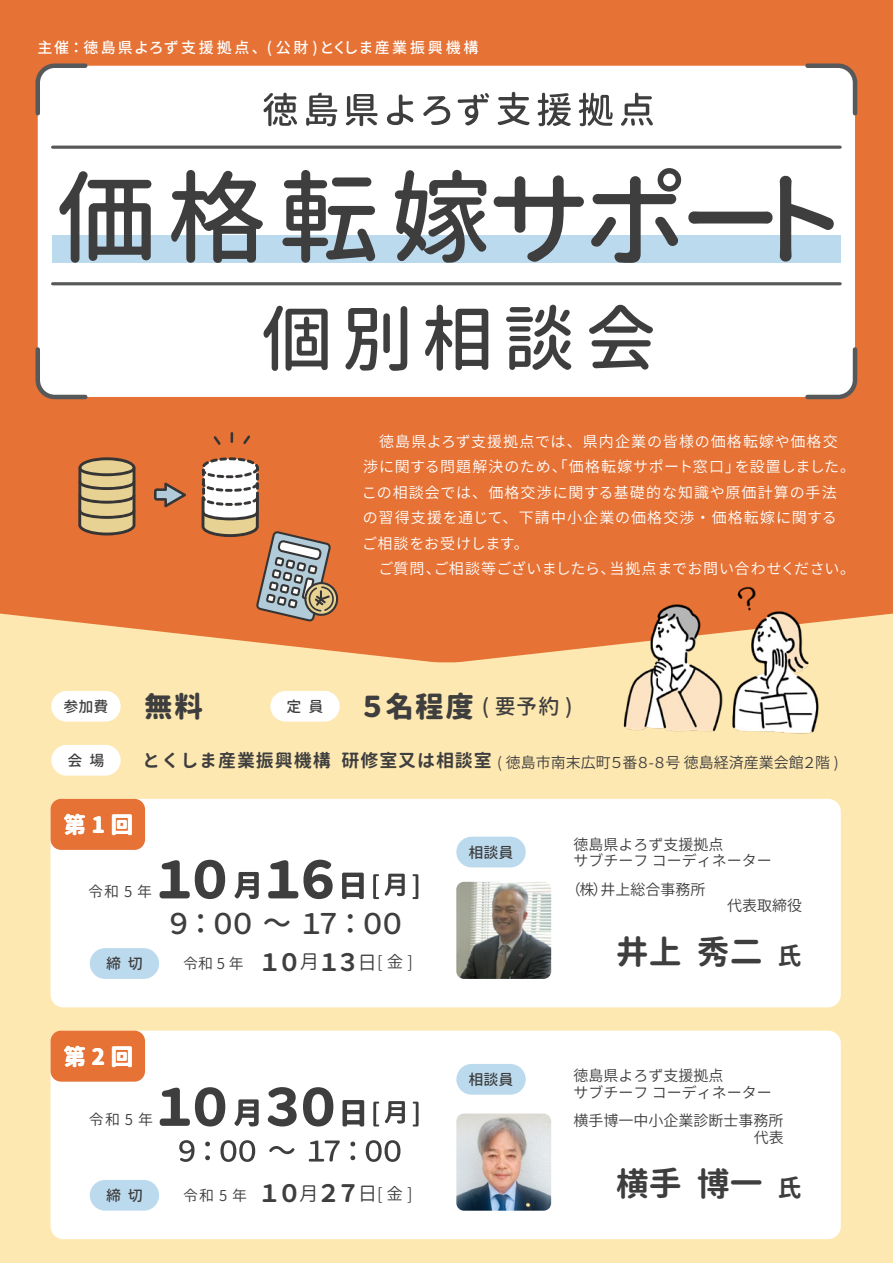
<style>
.page{position:relative;width:893px;height:1263px;background:#fff}
.page>*{position:absolute;margin:0;border:0;box-sizing:border-box;transform-origin:0 0}
.t1{font:700 33px "Gen Jyuu Gothic";color:#3e3e3f}
.t2{font:500 28.5px "Gen Jyuu Gothic";color:#3e3e3f}
.t3{font:800 28.5px "Gen Jyuu Gothic";color:#3e3e3f}
.t4{font:800 22.5px "Gen Jyuu Gothic";letter-spacing:.25em;color:#fff}
.t5{font:500 21px "Gen Jyuu Gothic";color:#3e3e3f}
.t6{font:15px/25.5px "Source Han Sans";letter-spacing:.06em;color:#fff}
.t7{font:15px/16.5px "Source Han Sans";color:#3e3e3f}
.t8{font:15px "Gen Jyuu Gothic";letter-spacing:.2em;color:#3e3e3f}
.t9{font:500 15px "Source Han Sans";letter-spacing:.145em;color:#fff}
.t10{font:500 15px "Gen Jyuu Gothic";color:#3e3e3f}
.s1{font-size:15px}
.s2{font-weight:800;font-size:28.5px}
.s3{font-family:"Gen Jyuu Gothic";font-weight:700;font-size:18px}
.s4{font-weight:700;font-size:24px}
.s5{font-size:19.5px}
.s6{font-size:16.5px}
.s7{font-size:24px}
</style>
<div class="page">
<div style="left:0;top:393px;width:892px;height:870px;background:#fee8b1"></div>
<div style="left:0;top:0;width:893px;height:663px;background:#e67235"></div>
<div style="left:51px;top:745px;width:70px;height:31px;background:#fff;border-radius:15px"></div>
<div style="left:270px;top:691px;width:70px;height:31px;background:#fff;border-radius:15px"></div>
<div style="left:51px;top:691px;width:70px;height:31px;background:#fff;border-radius:15px"></div>
<img style="left:718px;top:563px;width:131px;height:171px">
<img style="left:616px;top:600px;width:126px;height:132px">
<svg style="left:78px;top:457px;width:57px;height:78px;background:#b59f72"></svg>
<svg style="left:231px;top:432px;width:2px;height:11px"></svg>
<svg style="left:214px;top:436px;width:7px;height:9px"></svg>
<svg style="left:243px;top:435px;width:7px;height:9px"></svg>
<svg style="left:154px;top:483px;width:32px;height:24px"></svg>
<svg style="left:202px;top:457px;width:137px;height:165px;background:#cd8b66"></svg>
<div style="left:38px;top:66px;width:817px;height:331px;background:#fff;border-radius:17px"></div>
<svg style="left:33px;top:61px;width:57px;height:57px"></svg>
<svg style="left:803px;top:61px;width:56px;height:57px"></svg>
<svg style="left:803px;top:345px;width:56px;height:56px"></svg>
<svg style="left:33px;top:345px;width:57px;height:56px"></svg>
<hr style="left:53px;top:282px;width:787px;height:3px;background:#57585a">
<hr style="left:53px;top:146px;width:787px;height:3px;background:#57585a">
<svg style="left:264px;top:306px;width:64px;height:65px"></svg>
<svg style="left:345px;top:306px;width:62px;height:65px"></svg>
<svg style="left:425px;top:305px;width:63px;height:66px"></svg>
<svg style="left:506px;top:305px;width:65px;height:65px"></svg>
<svg style="left:589px;top:305px;width:64px;height:65px"></svg>
<div style="left:52px;top:235px;width:789px;height:28px;background:#bcdaee"></div>
<svg style="left:688px;top:211px;width:84px;height:13px"></svg>
<svg style="left:59px;top:171px;width:92px;height:92px"></svg>
<svg style="left:171px;top:170px;width:92px;height:93px"></svg>
<svg style="left:282px;top:170px;width:93px;height:93px"></svg>
<svg style="left:395px;top:170px;width:91px;height:93px"></svg>
<svg style="left:494px;top:175px;width:90px;height:87px"></svg>
<svg style="left:591px;top:168px;width:90px;height:95px"></svg>
<svg style="left:780px;top:176px;width:54px;height:86px"></svg>
<svg style="left:264px;top:93px;width:33px;height:33px"></svg>
<svg style="left:306px;top:93px;width:31px;height:33px"></svg>
<svg style="left:346px;top:94px;width:32px;height:32px"></svg>
<svg style="left:387px;top:94px;width:26px;height:31px"></svg>
<svg style="left:423px;top:96px;width:27px;height:29px"></svg>
<svg style="left:458px;top:93px;width:31px;height:32px"></svg>
<svg style="left:498px;top:92px;width:31px;height:33px"></svg>
<svg style="left:538px;top:93px;width:33px;height:33px"></svg>
<svg style="left:579px;top:93px;width:34px;height:33px"></svg>
<svg style="left:621px;top:93px;width:32px;height:33px"></svg>
<div style="left:51px;top:799px;width:790px;height:208px;background:#fff;border-radius:13px"></div>
<img style="left:456px;top:882px;width:95px;height:97px">
<div style="left:456px;top:837px;width:70px;height:30px;background:#bcdaee;border-radius:15px"></div>
<div style="left:90px;top:948px;width:69px;height:31px;background:#bcdaee;border-radius:15px"></div>
<svg style="left:160px;top:860px;width:65px;height:39px"></svg>
<svg style="left:268px;top:860px;width:65px;height:39px"></svg>
<svg style="left:342px;top:873px;width:22px;height:26px"></svg>
<svg style="left:235px;top:872px;width:24px;height:27px"></svg>
<svg style="left:373px;top:874px;width:6px;height:25px"></svg>
<svg style="left:385px;top:874px;width:20px;height:22px"></svg>
<svg style="left:413px;top:874px;width:5px;height:25px"></svg>
<div style="left:51px;top:799px;width:94px;height:51px;background:#e67235;border-radius:11px"></div>
<div style="left:51px;top:1031px;width:790px;height:208px;background:#fff;border-radius:13px"></div>
<div style="left:456px;top:1064px;width:70px;height:31px;background:#bcdaee;border-radius:15px"></div>
<img style="left:456px;top:1113px;width:95px;height:98px">
<div style="left:90px;top:1180px;width:69px;height:31px;background:#bcdaee;border-radius:15px"></div>
<svg style="left:160px;top:1087px;width:65px;height:39px"></svg>
<svg style="left:268px;top:1087px;width:29px;height:39px"></svg>
<svg style="left:303px;top:1087px;width:30px;height:39px"></svg>
<svg style="left:342px;top:1100px;width:22px;height:26px"></svg>
<svg style="left:234px;top:1099px;width:25px;height:27px"></svg>
<svg style="left:373px;top:1101px;width:6px;height:25px"></svg>
<svg style="left:385px;top:1101px;width:20px;height:22px"></svg>
<svg style="left:413px;top:1101px;width:6px;height:25px"></svg>
<svg style="left:179px;top:1140px;width:15px;height:22px"></svg>
<svg style="left:205px;top:1141px;width:5px;height:19px"></svg>
<svg style="left:220px;top:1140px;width:35px;height:22px"></svg>
<svg style="left:269px;top:1146px;width:25px;height:8px"></svg>
<svg style="left:309px;top:1140px;width:31px;height:21px"></svg>
<svg style="left:350px;top:1141px;width:5px;height:19px"></svg>
<svg style="left:366px;top:1140px;width:34px;height:22px"></svg>
<div style="left:51px;top:1031px;width:94px;height:51px;background:#e67235;border-radius:11px"></div>
<p class="t9" style="left:37px;top:39px;width:443px">主催：徳島県よろず支援拠点、(公財 )とくしま産業振興機構</p>
<p class="t6" style="left:362px;top:429px;width:495px">　徳島県よろず支援拠点では、県内企業の皆様の価格転嫁や価格交渉に関する問題解決のため、「価格転嫁サポート窓口」を設置しました。この相談会では、価格交渉に関する基礎的な知識や原価計算の手法の習得支援を通じて、下請中小企業の価格交渉・価格転嫁に関する<br>ご相談をお受けします。<br>　ご質問、ご相談等ございましたら、当拠点までお問い合わせください。</p>
<p class="t10" style="left:63px;top:695px;width:46px">参加費</p>
<h2 class="t3" style="left:144px;top:685px;width:60px">無料</h2>
<h3 class="t5" style="left:287px;top:691px;width:287px"><span class="s1">定 員</span> <span class="s2">５名程度</span> ( 要予約 )</h3>
<p class="t10" style="left:68px;top:749px;width:38px">会 場</p>
<p class="t7" style="left:143px;top:754px;width:698px"><span class="s3">とくしま産業振興機構 研修室又は相談室</span> ( 徳島市南末広町５番８-８号 徳島経済産業会館２階 )</p>
<h3 class="t4" style="left:63px;top:808px;width:71px">第1回</h3>
<p class="t8" style="left:88px;top:881px;width:66px">令和5年</p>
<h2 class="t2" style="left:164px;top:903px;width:244px">９：００ ～ １７：００</h2>
<p class="t10" style="left:106px;top:953px;width:38px">締 切</p>
<p class="t8" style="left:183px;top:953px;width:231px">令和 5 年 <span class="s4">１０</span><span class="s5">月</span><span class="s4">１３</span><span class="s5">日</span><span class="s6">[金]</span></p>
<h3 class="t4" style="left:63px;top:1040px;width:71px">第2回</h3>
<p class="t8" style="left:89px;top:1108px;width:66px">令和5年</p>
<p class="t10" style="left:106px;top:1184px;width:38px">締 切</p>
<p class="t8" style="left:183px;top:1185px;width:231px">令和 5 年 <span class="s4">１０</span><span class="s5">月</span><span class="s4">２７</span><span class="s5">日</span><span class="s6">[金]</span></p>
<p class="t10" style="left:469px;top:841px;width:46px">相談員</p>
<p class="t10" style="left:469px;top:1068px;width:46px">相談員</p>
<p class="t7" style="left:573px;top:836px;width:200px">徳島県よろず支援拠点<br>サブチーフ コーディネーター</p>
<p class="t7" style="left:566px;top:881px;width:141px">（株）井上総合事務所</p>
<p class="t7" style="left:727px;top:898px;width:77px">代表取締役</p>
<h1 class="t1" style="left:616px;top:927px;width:187px">井上 秀二 <span class="s7">氏</span></h1>
<p class="t7" style="left:573px;top:1068px;width:200px">徳島県よろず支援拠点<br>サブチーフ コーディネーター</p>
<p class="t7" style="left:573px;top:1113px;width:212px">横手博一中小企業診断士事務所</p>
<h1 class="t1" style="left:616px;top:1159px;width:187px">横手 博一 <span class="s7">氏</span></h1>
</div>
